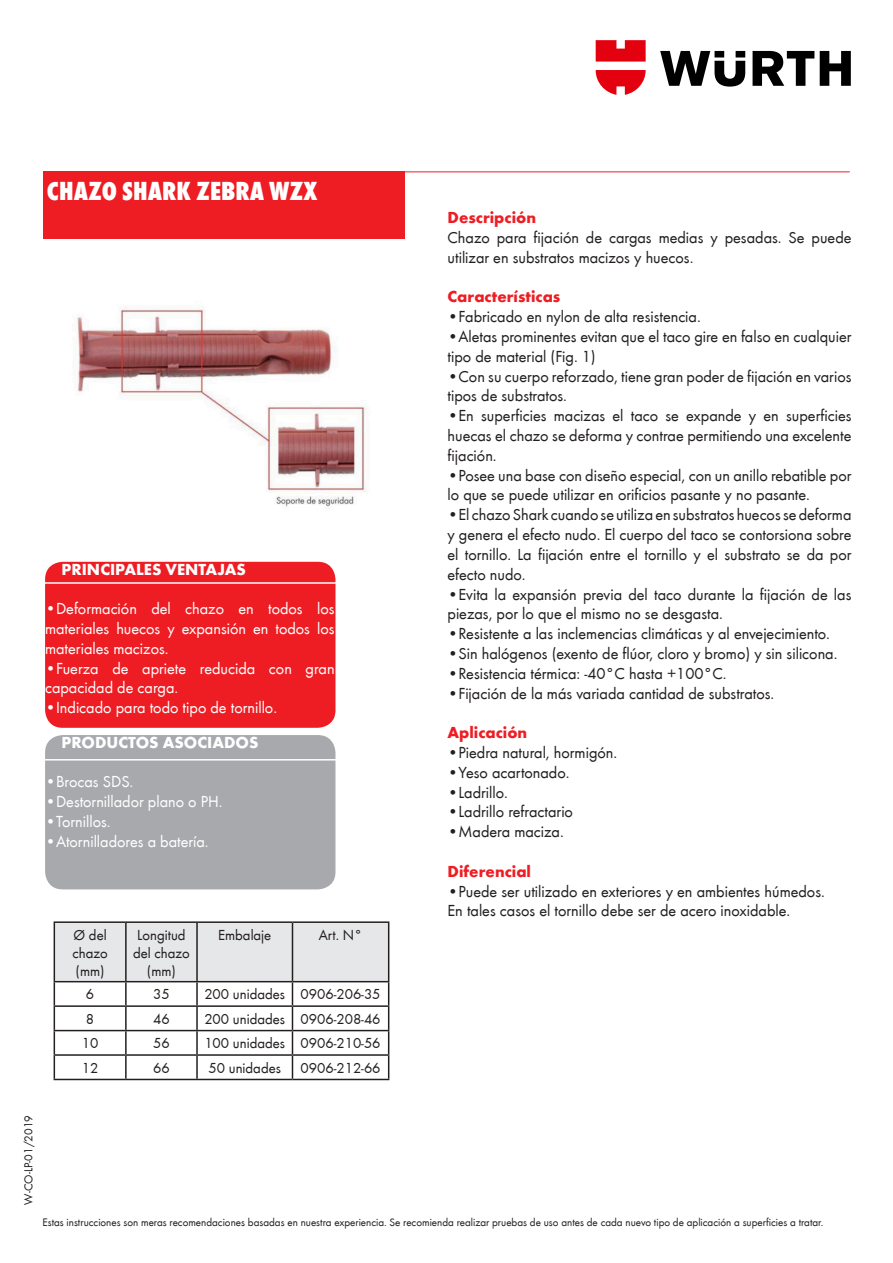
<style>
.page{position:relative;width:893px;height:1263px;background:#fff}
.page>*{position:absolute;margin:0;border:0;box-sizing:border-box;transform-origin:0 0}
.t1{font:800 condensed 27px "Wuerth";color:#fff}
.t2{font:16.5px/19.8px "Wuerth";color:#231f20}
.t3{font:16.5px/19.8px "Wuerth";color:#fff;text-align:justify}
.t4{font:700 16.5px "Wuerth";color:#ee1d23}
.t5{font:700 16.5px "Wuerth";color:#fff}
.t6{font:15px/18px "Wuerth";color:#231f20;text-align:justify}
.t7{font:12px "Wuerth";color:#231f20}
.t8{font:11.25px "Wuerth";color:#231f20}
</style>
<div class="page">
<div style="left:43px;top:172px;width:362px;height:67px;background:#ee1d23"></div>
<hr style="left:358px;top:171px;width:492px;height:1px;background:#ee1d23">
<svg style="left:660px;top:51px;width:191px;height:36px"></svg>
<svg style="left:596px;top:40px;width:50px;height:55px"></svg>
<div style="left:44px;top:734px;width:292px;height:156px;background:#a8a9ad;border-radius:18px"></div>
<div style="left:44px;top:733px;width:293px;height:158px;border:2px solid #fff;border-radius:18px"></div>
<hr style="left:44px;top:759px;width:293px;height:1px;background:#fff">
<div style="left:44px;top:561px;width:292px;height:167px;background:#ee1d23;border-radius:18px"></div>
<div style="left:44px;top:560px;width:293px;height:169px;border:2px solid #fff;border-radius:18px"></div>
<hr style="left:44px;top:582px;width:293px;height:2px;background:#fff">
<hr style="left:54px;top:921px;width:72px;height:2px;background:#231f20">
<hr style="left:126px;top:921px;width:71px;height:2px;background:#231f20">
<hr style="left:197px;top:921px;width:95px;height:2px;background:#231f20">
<hr style="left:292px;top:921px;width:97px;height:2px;background:#231f20">
<svg style="left:54px;top:922px;width:335px;height:157px"></svg>
<hr style="left:54px;top:1079px;width:72px;height:1px;background:#231f20">
<hr style="left:126px;top:1079px;width:71px;height:1px;background:#231f20">
<hr style="left:197px;top:1079px;width:95px;height:1px;background:#231f20">
<hr style="left:292px;top:1079px;width:97px;height:1px;background:#231f20">
<img style="left:77px;top:309px;width:290px;height:198px">
<p class="t1" style="left:47px;top:172px;width:272px">CHAZO SHARK ZEBRA WZX</p>
<p class="t5" style="left:62px;top:557px;width:186px">PRINCIPALES VENTAJAS</p>
<p class="t3" style="left:45px;top:598px;width:291px">•Deformación del chazo en todos los materiales huecos y expansión en todos los materiales macizos.</p>
<p class="t3" style="left:45px;top:657px;width:291px">•Fuerza de apriete reducida con gran capacidad de carga.</p>
<p class="t3" style="left:45px;top:697px;width:234px">•Indicado para todo tipo de tornillo.</p>
<p class="t5" style="left:62px;top:730px;width:198px">PRODUCTOS ASOCIADOS</p>
<p class="t3" style="left:45px;top:771px;width:90px">•Brocas SDS.</p>
<p class="t3" style="left:45px;top:791px;width:179px">•Destornillador plano o PH.</p>
<p class="t3" style="left:45px;top:811px;width:67px">•Tornillos.</p>
<p class="t3" style="left:45px;top:831px;width:165px">•Atornilladores a batería.</p>
<p class="t6" style="left:72px;top:925px;width:37px">Ø del chazo (mm)</p>
<p class="t6" style="left:133px;top:925px;width:58px;text-align:center">Longitud del chazo (mm)</p>
<p class="t6" style="left:218px;top:925px;width:55px">Embalaje</p>
<p class="t6" style="left:319px;top:925px;width:45px">Art. N°</p>
<p class="t6" style="left:86px;top:984px;width:10px">6</p>
<p class="t6" style="left:153px;top:984px;width:18px">35</p>
<p class="t6" style="left:204px;top:984px;width:82px">200 unidades</p>
<p class="t6" style="left:301px;top:984px;width:82px">0906-206-35</p>
<p class="t6" style="left:86px;top:1009px;width:10px">8</p>
<p class="t6" style="left:153px;top:1009px;width:18px">46</p>
<p class="t6" style="left:204px;top:1009px;width:82px">200 unidades</p>
<p class="t6" style="left:301px;top:1009px;width:82px">0906-208-46</p>
<p class="t6" style="left:82px;top:1033px;width:18px">10</p>
<p class="t6" style="left:153px;top:1033px;width:18px">56</p>
<p class="t6" style="left:204px;top:1033px;width:82px">100 unidades</p>
<p class="t6" style="left:301px;top:1033px;width:82px">0906-210-56</p>
<p class="t6" style="left:82px;top:1058px;width:18px">12</p>
<p class="t6" style="left:153px;top:1058px;width:18px">66</p>
<p class="t6" style="left:208px;top:1058px;width:74px">50 unidades</p>
<p class="t6" style="left:301px;top:1058px;width:82px">0906-212-66</p>
<p class="t4" style="left:448px;top:206px;width:90px">Descripción</p>
<p class="t2" style="left:448px;top:227px;width:405px">Chazo para fijación de cargas medias y pesadas. Se puede utilizar en substratos macizos y huecos.</p>
<p class="t4" style="left:448px;top:285px;width:114px">Características</p>
<p class="t2" style="left:448px;top:306px;width:255px">•Fabricado en nylon de alta resistencia.</p>
<p class="t2" style="left:448px;top:326px;width:405px">•Aletas prominentes evitan que el taco gire en falso en cualquier tipo de material (Fig. 1)</p>
<p class="t2" style="left:448px;top:365px;width:405px">•Con su cuerpo reforzado, tiene gran poder de fijación en varios tipos de substratos.</p>
<p class="t2" style="left:448px;top:405px;width:405px;text-align:justify">•En superficies macizas el taco se expande y en superficies huecas el chazo se deforma y contrae permitiendo una excelente fijación.</p>
<p class="t2" style="left:448px;top:464px;width:405px">•Posee una base con diseño especial, con un anillo rebatible por lo que se puede utilizar en orificios pasante y no pasante.</p>
<p class="t2" style="left:448px;top:504px;width:405px;text-align:justify">•El chazo Shark cuando se utiliza en substratos huecos se deforma y genera el efecto nudo. El cuerpo del taco se contorsiona sobre el tornillo. La fijación entre el tornillo y el substrato se da por efecto nudo.</p>
<p class="t2" style="left:448px;top:583px;width:405px">•Evita la expansión previa del taco durante la fijación de las piezas, por lo que el mismo no se desgasta.</p>
<p class="t2" style="left:448px;top:623px;width:384px">•Resistente a las inclemencias climáticas y al envejecimiento.</p>
<p class="t2" style="left:448px;top:643px;width:391px">•Sin halógenos (exento de flúor, cloro y bromo) y sin silicona.</p>
<p class="t2" style="left:448px;top:662px;width:281px">•Resistencia térmica: -40°C hasta +100°C.</p>
<p class="t2" style="left:448px;top:682px;width:328px">•Fijación de la más variada cantidad de substratos.</p>
<p class="t4" style="left:448px;top:720px;width:81px">Aplicación</p>
<p class="t2" style="left:448px;top:742px;width:171px">•Piedra natural, hormigón.</p>
<p class="t2" style="left:448px;top:761px;width:124px">•Yeso acartonado.</p>
<p class="t2" style="left:448px;top:781px;width:62px">•Ladrillo.</p>
<p class="t2" style="left:448px;top:801px;width:127px">•Ladrillo refractario</p>
<p class="t2" style="left:448px;top:821px;width:118px">•Madera maciza.</p>
<p class="t4" style="left:448px;top:859px;width:85px">Diferencial</p>
<p class="t2" style="left:448px;top:880px;width:379px">•Puede ser utilizado en exteriores y en ambientes húmedos.</p>
<p class="t2" style="left:448px;top:900px;width:344px">En tales casos el tornillo debe ser de acero inoxidable.</p>
<p class="t7" style="left:20px;top:1205px;width:91px;rotate:-90deg">W-CO-LP-01/2019</p>
<p class="t8" style="left:43px;top:1214px;width:782px">Estas instrucciones son meras recomendaciones basadas en nuestra experiencia. Se recomienda realizar pruebas de uso antes de cada nuevo tipo de aplicación a superficies a tratar.</p>
</div>
